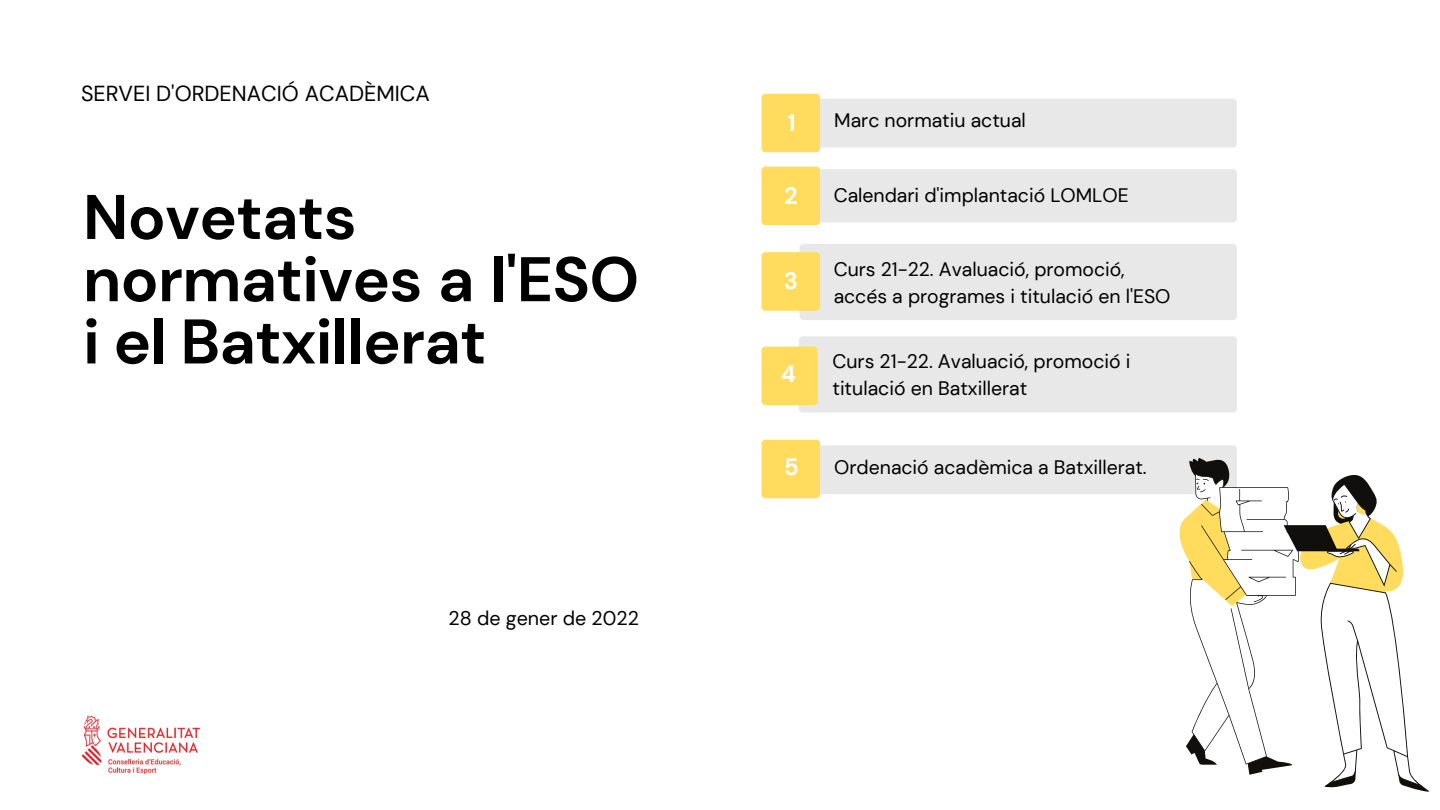
<style>
.page{position:relative;width:1440px;height:810px;background:#fff}
.page>*{position:absolute;margin:0;border:0;box-sizing:border-box;transform-origin:0 0}
.t1{font:700 62.9px/62.2px "DM Sans";letter-spacing:-.01em;color:#000}
.t2{font:700 23.7px "DM Sans";color:#fff}
.t3{font:21.7px "DM Sans";color:#000}
.t4{font:19.7px "DM Sans";color:#000}
.t5{font:19.5px/27px "DM Sans";color:#000}
</style>
<div class="page">
<img style="left:81px;top:715px;width:120px;height:60px">
<div style="left:800px;top:99px;width:437px;height:48px;background:#e8e8e8;border-radius:4px"></div>
<div style="left:800px;top:244px;width:437px;height:76px;background:#e8e8e8;border-radius:4px"></div>
<div style="left:800px;top:169px;width:437px;height:53px;background:#e8e8e8;border-radius:4px"></div>
<div style="left:799px;top:336px;width:438px;height:76px;background:#e8e8e8;border-radius:4px"></div>
<div style="left:761px;top:94px;width:59px;height:58px;background:#ffdc5d;border-radius:4px"></div>
<div style="left:761px;top:252px;width:59px;height:59px;background:#ffdc5d;border-radius:4px"></div>
<div style="left:761px;top:167px;width:59px;height:58px;background:#ffdc5d;border-radius:4px"></div>
<div style="left:761px;top:347px;width:57px;height:58px;background:#ffdc5d;border-radius:4px"></div>
<div style="left:800px;top:445px;width:437px;height:49px;background:#e8e8e8;border-radius:4px"></div>
<div style="left:761px;top:440px;width:59px;height:58px;background:#ffdc5d;border-radius:4px"></div>
<svg style="left:1179px;top:458px;width:250px;height:334px"></svg>
<p class="t3" style="left:81px;top:80px;width:350px">SERVEI D'ORDENACIÓ ACADÈMICA</p>
<h1 class="t1" style="left:83px;top:186px;width:558px">Novetats normatives a l'ESO i el Batxillerat</h1>
<p class="t4" style="left:449px;top:605px;width:192px">28 de gener de 2022</p>
<p class="t2" style="left:788px;top:107px;width:10px">1</p>
<p class="t2" style="left:784px;top:180px;width:15px">2</p>
<p class="t2" style="left:784px;top:266px;width:16px">3</p>
<p class="t2" style="left:781px;top:358px;width:17px">4</p>
<p class="t5" style="left:834px;top:107px;width:193px">Marc normatiu actual</p>
<p class="t5" style="left:834px;top:182px;width:297px">Calendari d'implantació LOMLOE</p>
<p class="t5" style="left:834px;top:256px;width:338px">Curs 21-22. Avaluació, promoció, accés a programes i titulació en l'ESO</p>
<p class="t5" style="left:832px;top:348px;width:300px">Curs 21-22. Avaluació, promoció i titulació en Batxillerat</p>
<p class="t2" style="left:784px;top:452px;width:16px">5</p>
<p class="t5" style="left:834px;top:454px;width:314px">Ordenació acadèmica a Batxillerat.</p>
</div>
